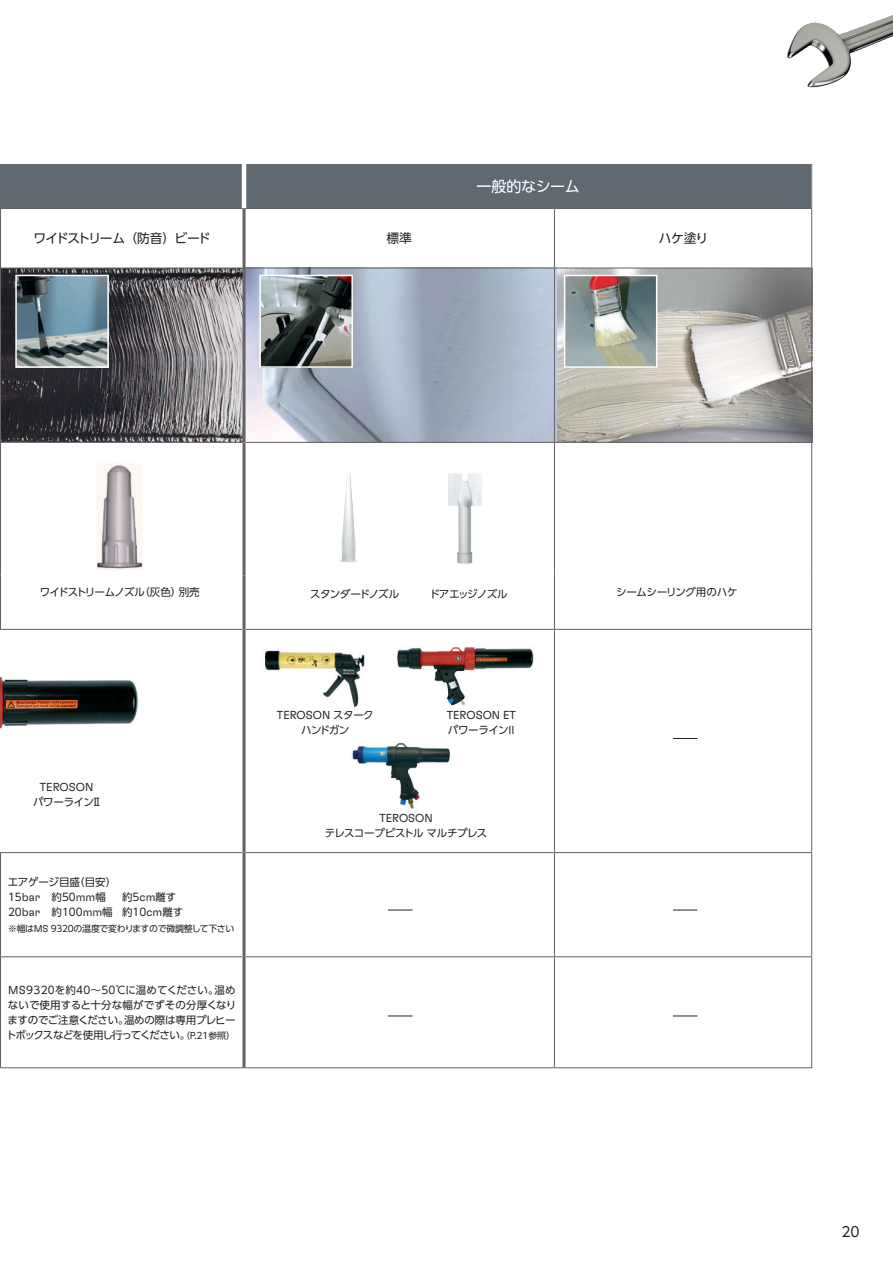
<style>
.page{position:relative;width:893px;height:1263px;background:#fff}
.page>*{position:absolute;margin:0;border:0;box-sizing:border-box;transform-origin:0 0}
.t1{font:15px "UD Shin Go Pr 6 N";letter-spacing:-.015em;color:#fff}
.t2{font:13.8px "UD Shin Go Pr 6 N";color:#231f20}
.t3{font:12.75px "UD Shin Go Pr 6 N";letter-spacing:-.075em;color:#231f20}
.t4{font:300 11.55px "Henkel GT Flexa";color:#231f20}
.t5{font:10.5px/15px "UD Shin Go Pr 6 N";letter-spacing:-.04em;color:#231f20;text-align:justify}
.t6{font:10.5px/15px "UD Shin Go Pr 6 N";color:#231f20}
.t7{font:10.5px/15px "UD Shin Go Pr 6 N";letter-spacing:-.005em;color:#231f20}
.t8{font:10.5px "UD Shin Go Pr 6 N";letter-spacing:-.08em;color:#231f20}
.t9{font:10.5px "UD Shin Go Pr 6 N";letter-spacing:-.075em;color:#231f20}
.t10{font:9px "UD Shin Go Pr 6 N";letter-spacing:-.035em;color:#231f20}
.s1{font-family:"Henkel GT Flexa";font-weight:300;font-size:11.55px}
.s2{font-family:"Henkel GT Flexa";font-weight:300;font-size:9.9px}
.s3{font-size:9px}
.s4{font-family:"UD Shin Go Pr 6 N";font-weight:400;font-size:10.5px}
</style>
<div class="page">
<img style="left:556px;top:269px;width:255px;height:173px">
<img style="left:246px;top:269px;width:310px;height:173px">
<img style="left:787px;top:15px;width:106px;height:73px">
<svg style="left:1px;top:209px;width:242px;height:858px"></svg>
<div style="left:0;top:163px;width:812px;height:45px;background:#5f696f"></div>
<hr style="left:0;top:208px;width:244px;height:1px;background:#636366">
<hr style="left:244px;top:208px;width:310px;height:1px;background:#636366">
<hr style="left:554px;top:208px;width:258px;height:1px;background:#636366">
<hr style="left:554px;top:209px;width:1px;height:59px;background:#636366">
<hr style="left:811px;top:209px;width:1px;height:59px;background:#636366">
<hr style="left:1px;top:268px;width:242px;height:1px;background:#636366">
<hr style="left:246px;top:268px;width:308px;height:1px;background:#636366">
<hr style="left:554px;top:268px;width:258px;height:1px;background:#636366">
<hr style="left:554px;top:268px;width:1px;height:174px;background:#636366">
<hr style="left:811px;top:268px;width:1px;height:174px;background:#636366">
<hr style="left:1px;top:442px;width:242px;height:1px;background:#636366">
<hr style="left:246px;top:442px;width:308px;height:1px;background:#636366">
<hr style="left:554px;top:442px;width:258px;height:1px;background:#636366">
<hr style="left:554px;top:443px;width:1px;height:132px;background:#636366">
<hr style="left:811px;top:443px;width:1px;height:132px;background:#636366">
<hr style="left:554px;top:575px;width:1px;height:54px;background:#636366">
<hr style="left:811px;top:575px;width:1px;height:54px;background:#636366">
<hr style="left:0;top:629px;width:243px;height:1px;background:#636366">
<hr style="left:246px;top:629px;width:308px;height:1px;background:#636366">
<hr style="left:554px;top:629px;width:258px;height:1px;background:#636366">
<hr style="left:554px;top:630px;width:1px;height:222px;background:#636366">
<hr style="left:811px;top:630px;width:1px;height:222px;background:#636366">
<hr style="left:0;top:852px;width:243px;height:1px;background:#636366">
<hr style="left:246px;top:852px;width:308px;height:1px;background:#636366">
<hr style="left:554px;top:852px;width:258px;height:1px;background:#636366">
<hr style="left:554px;top:853px;width:1px;height:103px;background:#636366">
<hr style="left:811px;top:853px;width:1px;height:103px;background:#636366">
<hr style="left:1px;top:956px;width:242px;height:1px;background:#636366">
<hr style="left:246px;top:956px;width:308px;height:1px;background:#636366">
<hr style="left:554px;top:956px;width:258px;height:1px;background:#636366">
<hr style="left:554px;top:957px;width:1px;height:110px;background:#636366">
<hr style="left:811px;top:957px;width:1px;height:110px;background:#636366">
<hr style="left:0;top:1067px;width:244px;height:1px;background:#636366">
<hr style="left:244px;top:1067px;width:310px;height:1px;background:#636366">
<hr style="left:554px;top:1067px;width:258px;height:1px;background:#636366">
<hr style="left:0;top:209px;width:1px;height:59px;background:#636366">
<hr style="left:243px;top:209px;width:3px;height:59px;background:#636366">
<hr style="left:0;top:268px;width:1px;height:174px;background:#636366">
<hr style="left:243px;top:268px;width:3px;height:174px;background:#636366">
<hr style="left:0;top:442px;width:1px;height:133px;background:#636366">
<hr style="left:243px;top:442px;width:3px;height:133px;background:#636366">
<hr style="left:0;top:575px;width:1px;height:54px;background:#636366">
<hr style="left:243px;top:575px;width:3px;height:54px;background:#636366">
<hr style="left:243px;top:629px;width:3px;height:224px;background:#636366">
<hr style="left:0;top:853px;width:1px;height:104px;background:#636366">
<hr style="left:243px;top:853px;width:3px;height:104px;background:#636366">
<hr style="left:0;top:957px;width:1px;height:110px;background:#636366">
<hr style="left:243px;top:957px;width:3px;height:110px;background:#636366">
<hr style="left:242px;top:164px;width:4px;height:44px;background:#fff">
<img style="left:264px;top:650px;width:101px;height:58px">
<img style="left:448px;top:473px;width:34px;height:91px">
<img style="left:340px;top:472px;width:17px;height:90px">
<img style="left:18px;top:278px;width:88px;height:87px">
<div style="left:15px;top:275px;width:94px;height:93px;border:2px solid #fff"></div>
<img style="left:262px;top:278px;width:88px;height:87px">
<div style="left:259px;top:275px;width:94px;height:93px;border:2px solid #fff"></div>
<img style="left:567px;top:278px;width:87px;height:87px">
<div style="left:564px;top:275px;width:93px;height:93px;border:2px solid #fff"></div>
<img style="left:96px;top:463px;width:47px;height:106px">
<svg style="left:673px;top:910px;width:24px;height:1px"></svg>
<svg style="left:673px;top:738px;width:24px;height:1px"></svg>
<svg style="left:673px;top:1015px;width:24px;height:1px"></svg>
<svg style="left:388px;top:910px;width:24px;height:1px"></svg>
<svg style="left:388px;top:1015px;width:24px;height:1px"></svg>
<img style="left:352px;top:742px;width:98px;height:66px">
<img style="left:0;top:674px;width:141px;height:138px">
<img style="left:397px;top:647px;width:137px;height:59px">
<h1 class="t1" style="left:476px;top:174px;width:105px">一般的なシーム</h1>
<p class="t3" style="left:33px;top:228px;width:179px">ワイドストリーム（防音）ビード</p>
<p class="t3" style="left:386px;top:228px;width:27px">標準</p>
<p class="t3" style="left:659px;top:228px;width:51px">ハケ塗り</p>
<p class="t8" style="left:40px;top:584px;width:161px">ワイドストリームノズル（灰色）別売</p>
<p class="t5" style="left:310px;top:587px;width:90px">スタンダードノズル</p>
<p class="t9" style="left:429px;top:586px;width:80px">ドアエッジノズル</p>
<p class="t5" style="left:616px;top:584px;width:123px">シームシーリング用のハケ</p>
<p class="t4" style="left:40px;top:780px;width:55px">TEROSON</p>
<p class="t5" style="left:33px;top:794px;width:70px">パワーラインⅡ</p>
<p class="t7" style="left:8px;top:874px;width:110px">エアゲージ目盛（目安）<br>15<span class="s1">bar</span> 約50<span class="s1">mm</span>幅</p>
<p class="t6" style="left:8px;top:889px;width:177px;text-indent:114px">約5<span class="s1">cm</span>離す<br>20<span class="s1">bar</span> 約100<span class="s1">mm</span>幅 約10<span class="s1">cm</span>離す</p>
<p class="t10" style="left:8px;top:922px;width:228px">※幅は<span class="s2">MS</span> 9320の温度で変わりますので微調整して下さい</p>
<p class="t5" style="left:6px;top:983px;width:232px"><span class="s1">MS</span>9320を約40～50℃に温めてください。温めないで使用すると十分な幅がでずその分厚くなりますのでご注意ください。温めの際は専用プレヒートボックスなどを使用し行ってください。<span class="s3">（</span><span class="s2">P.</span><span class="s3">21参照）</span></p>
<p class="t4" style="left:277px;top:708px;width:98px">TEROSON <span class="s4">スターク</span></p>
<p class="t5" style="left:301px;top:722px;width:50px">ハンドガン</p>
<p class="t4" style="left:447px;top:707px;width:71px">TEROSON ET</p>
<p class="t5" style="left:448px;top:722px;width:68px">パワーライン<span class="s1">II</span></p>
<p class="t4" style="left:379px;top:811px;width:55px">TEROSON</p>
<p class="t5" style="left:325px;top:825px;width:164px">テレスコープピストルマルチプレス</p>
<h2 class="t2" style="left:841px;top:1220px;width:20px">20</h2>
</div>
